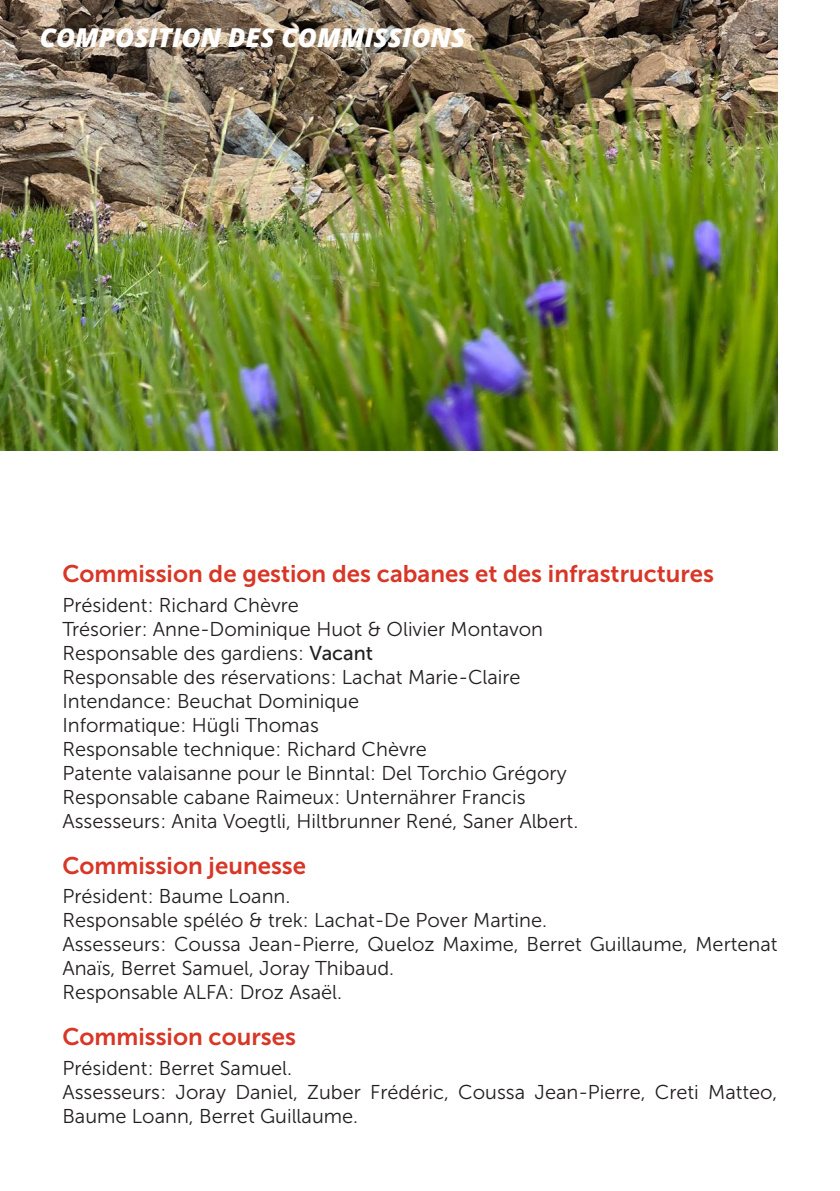
<style>
.page{position:relative;width:840px;height:1191px;background:#fff}
.page>*{position:absolute;margin:0;border:0;box-sizing:border-box;transform-origin:0 0}
.t1{font:italic 800 26px "Open Sans";color:#fff}
.t2{font:24px "Museo Sans 700";color:#d83626}
.t3{font:20px/24px "Museo Sans 300";color:#231f20}
.s1{font-family:"Museo Sans 500"}
</style>
<div class="page">
<img style="left:0;top:0;width:777px;height:450px">
<p class="t1" style="left:40px;top:18px;width:427px">COMPOSITION DES COMMISSIONS</p>
<p class="t2" style="left:62px;top:560px;width:652px">Commission de gestion des cabanes et des infrastructures</p>
<p class="t3" style="left:62px;top:593px;width:238px">Président : Richard Chèvre</p>
<p class="t3" style="left:62px;top:617px;width:482px">Trésorier : Anne-Dominique Huot &amp; Olivier Montavon</p>
<p class="t3" style="left:62px;top:641px;width:312px">Responsable des gardiens : <span class="s1">Vacant</span></p>
<p class="t3" style="left:62px;top:665px;width:459px">Responsable des réservations : Lachat Marie-Claire</p>
<p class="t3" style="left:62px;top:689px;width:298px">Intendance : Beuchat Dominique</p>
<p class="t3" style="left:62px;top:713px;width:258px">Informatique : Hügli Thomas</p>
<p class="t3" style="left:62px;top:737px;width:366px">Responsable technique : Richard Chèvre</p>
<p class="t3" style="left:62px;top:761px;width:505px">Patente valaisanne pour le Binntal: Del Torchio Grégory</p>
<p class="t3" style="left:62px;top:785px;width:464px">Responsable cabane Raimeux : Unternährer Francis</p>
<p class="t3" style="left:62px;top:809px;width:517px">Assesseurs : Anita Voegtli, Hiltbrunner René, Saner Albert.</p>
<p class="t2" style="left:62px;top:852px;width:245px">Commission jeunesse</p>
<p class="t3" style="left:62px;top:884px;width:229px">Président : Baume Loann.</p>
<p class="t3" style="left:62px;top:908px;width:486px">Responsable spéléo &amp; trek: Lachat-De Pover Martine.</p>
<p class="t3" style="left:62px;top:932px;width:716px">Assesseurs : Coussa Jean-Pierre, Queloz Maxime, Berret Guillaume, Mertenat<br>Anaïs, Berret Samuel, Joray Thibaud.</p>
<p class="t3" style="left:62px;top:980px;width:281px">Responsable ALFA : Droz Asaël.</p>
<p class="t2" style="left:62px;top:1023px;width:235px">Commission courses</p>
<p class="t3" style="left:62px;top:1056px;width:231px">Président : Berret Samuel.</p>
<p class="t3" style="left:62px;top:1080px;width:716px">Assesseurs : Joray Daniel, Zuber Frédéric, Coussa Jean-Pierre, Creti Matteo,<br>Baume Loann, Berret Guillaume.</p>
</div>
